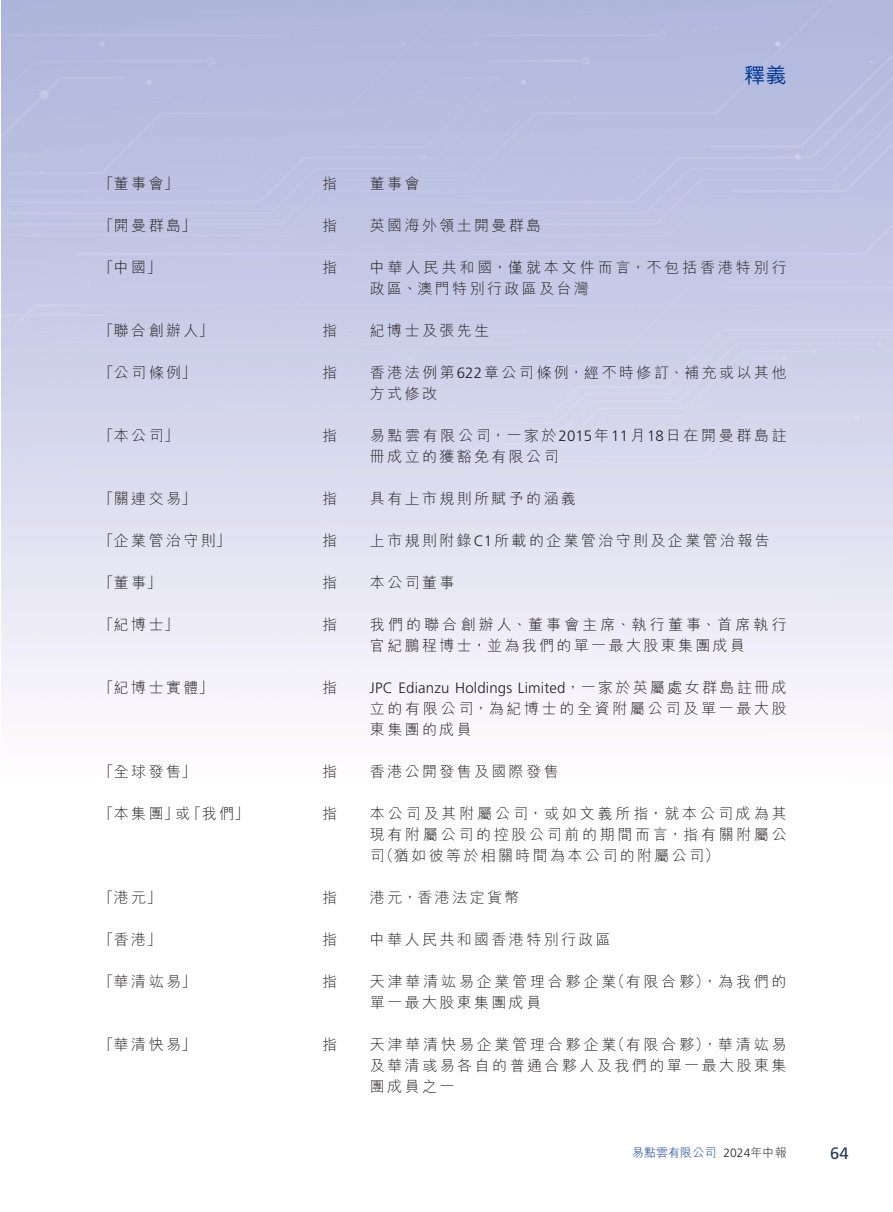
<style>
.page{position:relative;width:893px;height:1212px;background:#fff}
.page>*{position:absolute;margin:0;border:0;box-sizing:border-box;transform-origin:0 0}
.t1{font:500 21px "M Hei HK";color:#003894}
.t2{font:16.5px "Frutiger LT Pro";color:#283b58}
.t3{font:300 15px/21px "M Hei HK";letter-spacing:.16em;color:#231f20}
.t4{font:300 15px/21px "M Hei HK";letter-spacing:.18em;color:#231f20}
.t5{font:300 15px "M Hei HK";letter-spacing:.185em;color:#231f20}
.t6{font:300 15px "M Hei HK";letter-spacing:.195em;color:#231f20}
.t7{font:300 15px "Frutiger LT Pro";letter-spacing:.01em;color:#231f20}
.t8{font:300 15px "M Hei HK";letter-spacing:.21em;color:#231f20}
.t9{font:300 12px "Frutiger LT Pro";color:#231f20}
.t10{font:300 12px "M Hei HK";letter-spacing:.01em;color:#003894}
.s1{font-family:"Frutiger LT Pro"}
.s2{font-family:"M Hei HK"}
</style>
<div class="page">
<h1 class="t1" style="left:745px;top:60px;width:44px">釋義</h1>
<p class="t3" style="left:99px;top:173px;width:81px">「董事會」</p>
<p class="t3" style="left:322px;top:173px;width:16px">指</p>
<p class="t3" style="left:370px;top:173px;width:51px">董事會</p>
<p class="t3" style="left:99px;top:215px;width:99px">「開曼群島」</p>
<p class="t3" style="left:322px;top:215px;width:16px">指</p>
<p class="t3" style="left:370px;top:215px;width:173px">英國海外領土開曼群島</p>
<p class="t3" style="left:99px;top:257px;width:64px">「中國」</p>
<p class="t3" style="left:322px;top:257px;width:16px">指</p>
<p class="t6" style="left:370px;top:257px;width:418px">中華人民共和國，僅就本文件而言，不包括香港特別行</p>
<p class="t3" style="left:99px;top:320px;width:116px">「聯合創辦人」</p>
<p class="t3" style="left:322px;top:320px;width:16px">指</p>
<p class="t3" style="left:370px;top:278px;width:220px">政區、澳門特別行政區及台灣</p>
<p class="t3" style="left:370px;top:320px;width:121px">紀博士及張先生</p>
<p class="t3" style="left:99px;top:362px;width:99px">「公司條例」</p>
<p class="t3" style="left:322px;top:362px;width:16px">指</p>
<p class="t3" style="left:370px;top:362px;width:418px">香港法例第<span class="s1">622</span>章公司條例，經不時修訂、補充或以其他</p>
<p class="t3" style="left:99px;top:425px;width:81px">「本公司」</p>
<p class="t3" style="left:322px;top:425px;width:16px">指</p>
<p class="t3" style="left:370px;top:383px;width:69px">方式修改</p>
<p class="t3" style="left:370px;top:425px;width:418px">易點雲有限公司，一家於<span class="s1">2015</span>年<span class="s1">11</span>月<span class="s1">18</span>日在開曼群島註</p>
<p class="t3" style="left:99px;top:488px;width:99px">「關連交易」</p>
<p class="t3" style="left:322px;top:488px;width:16px">指</p>
<p class="t3" style="left:370px;top:446px;width:190px">冊成立的獲豁免有限公司</p>
<p class="t3" style="left:370px;top:488px;width:208px">具有上市規則所賦予的涵義</p>
<p class="t3" style="left:99px;top:530px;width:134px">「企業管治守則」</p>
<p class="t3" style="left:322px;top:530px;width:16px">指</p>
<p class="t3" style="left:370px;top:530px;width:401px">上市規則附錄<span class="s1">C1</span>所載的企業管治守則及企業管治報告</p>
<p class="t3" style="left:99px;top:572px;width:64px">「董事」</p>
<p class="t3" style="left:322px;top:572px;width:16px">指</p>
<p class="t3" style="left:370px;top:572px;width:86px">本公司董事</p>
<p class="t3" style="left:99px;top:614px;width:81px">「紀博士」</p>
<p class="t3" style="left:322px;top:614px;width:16px">指</p>
<p class="t8" style="left:370px;top:614px;width:418px">我們的聯合創辦人、董事會主席、執行董事、首席執行</p>
<p class="t3" style="left:99px;top:677px;width:116px">「紀博士實體」</p>
<p class="t3" style="left:322px;top:677px;width:16px">指</p>
<p class="t3" style="left:370px;top:635px;width:377px">官紀鵬程博士，並為我們的單一最大股東集團成員</p>
<p class="t7" style="left:370px;top:679px;width:418px">JPC Edianzu Holdings Limited<span class="s2">，一家於英屬處女群島註冊成</span></p>
<p class="t3" style="left:99px;top:761px;width:99px">「全球發售」</p>
<p class="t3" style="left:322px;top:761px;width:16px">指</p>
<p class="t4" style="left:370px;top:698px;width:418px">立的有限公司，為紀博士的全資附屬公司及單一最大股東集團的成員</p>
<p class="t3" style="left:370px;top:761px;width:190px">香港公開發售及國際發售</p>
<p class="t3" style="left:99px;top:803px;width:81px">「本集團」</p>
<p class="t3" style="left:175px;top:803px;width:16px">或</p>
<p class="t3" style="left:187px;top:803px;width:64px">「我們」</p>
<p class="t3" style="left:322px;top:803px;width:16px">指</p>
<p class="t6" style="left:370px;top:803px;width:418px">本公司及其附屬公司，或如文義所指，就本公司成為其</p>
<p class="t3" style="left:99px;top:887px;width:64px">「港元」</p>
<p class="t3" style="left:322px;top:887px;width:16px">指</p>
<p class="t4" style="left:370px;top:824px;width:418px">現有附屬公司的控股公司前的期間而言，指有關附屬公（司猶如彼等於相關時間為本公司的附屬公司(</p>
<p class="t3" style="left:370px;top:887px;width:151px">港元，香港法定貨幣</p>
<p class="t3" style="left:99px;top:929px;width:64px">「香港」</p>
<p class="t3" style="left:322px;top:929px;width:16px">指</p>
<p class="t3" style="left:370px;top:929px;width:242px">中華人民共和國香港特別行政區</p>
<p class="t3" style="left:99px;top:971px;width:99px">「華清竑易」</p>
<p class="t3" style="left:322px;top:971px;width:16px">指</p>
<p class="t5" style="left:370px;top:971px;width:418px">天津華清竑易企業管理合夥企 （業 有限合夥，）為我們的</p>
<p class="t3" style="left:99px;top:1034px;width:99px">「華清快易」</p>
<p class="t3" style="left:322px;top:1034px;width:16px">指</p>
<p class="t3" style="left:370px;top:992px;width:173px">單一最大股東集團成員</p>
<p class="t5" style="left:370px;top:1034px;width:418px">天津華清快易企業管理合夥企 （業 有限合夥，）華清竑易</p>
<p class="t3" style="left:370px;top:1055px;width:418px">及華清彧易各自的普通合夥人及我們的單一最大股東集團成員之一</p>
<p class="t10" style="left:632px;top:1144px;width:86px">易點雲有限公司</p>
<p class="t9" style="left:723px;top:1146px;width:65px">2024<span class="s2">年中報</span></p>
<p class="t2" style="left:830px;top:1144px;width:20px">64</p>
</div>
